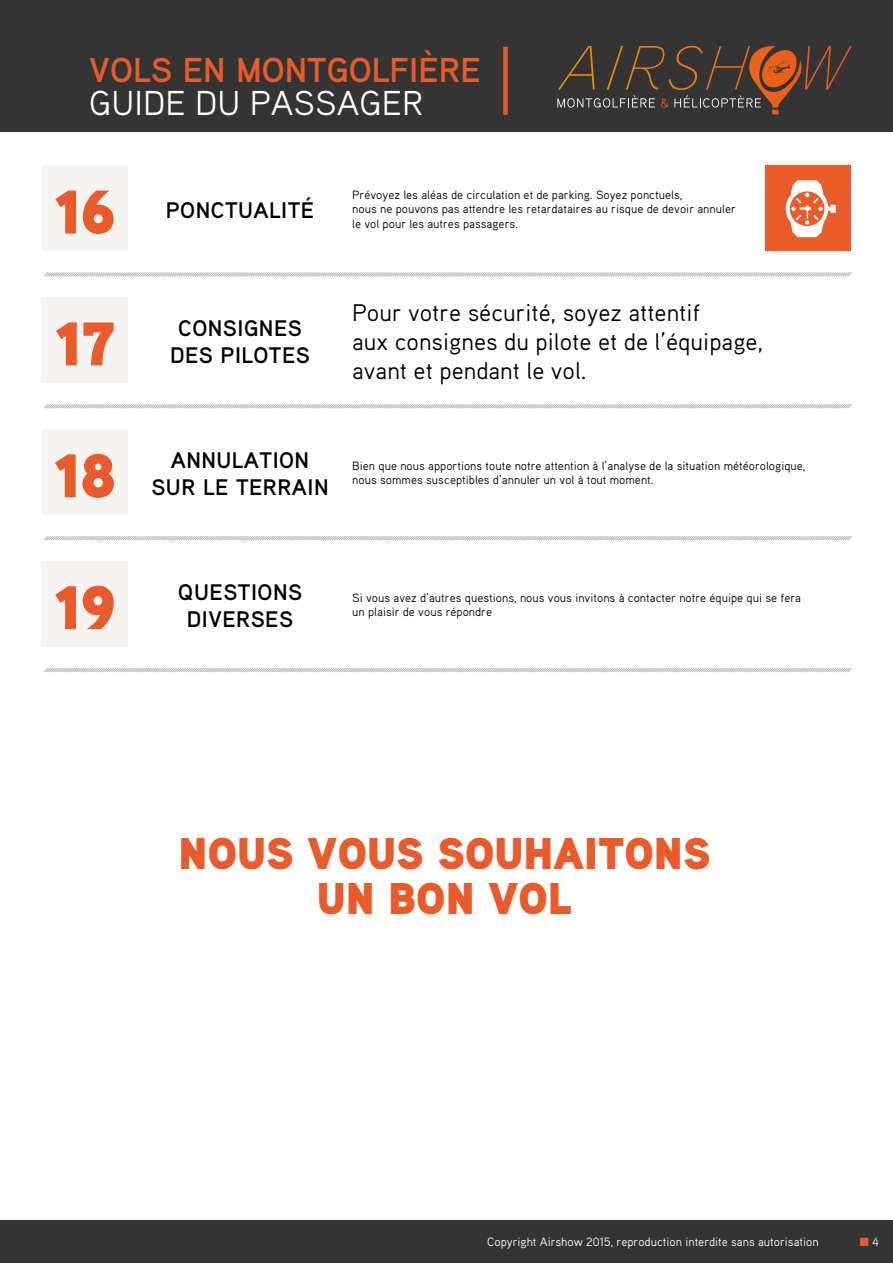
<style>
.page{position:relative;width:893px;height:1263px;background:#fff}
.page>*{position:absolute;margin:0;border:0;box-sizing:border-box;transform-origin:0 0}
.t1{font:900 61.5px/131.9px "Aaux Pro";color:#e95b2b;text-align:justify}
.t2{font:900 44.4px/45px "Aaux Pro";color:#e95b2b;text-align:center}
.t3{font:700 34.5px "Aaux Pro";color:#e95b2b}
.t4{font:34.5px "Aaux Pro";color:#fff}
.t5{font:24px/28.8px "Aaux Pro";color:#000}
.t6{font:700 22.5px/27px "Aaux Pro";letter-spacing:.02em;color:#000;text-align:center}
.t7{font:12px/14.4px "Aaux Pro";color:#000}
.t8{font:12px "Aaux Pro";color:#fff}
.s1{color:#e95b2b}
</style>
<div class="page">
<div style="left:0;top:0;width:893px;height:132px;background:#353434"></div>
<div style="left:0;top:1220px;width:893px;height:43px;background:#353434"></div>
<div style="left:503px;top:47px;width:5px;height:68px;background:#e95b2b"></div>
<svg style="left:557px;top:46px;width:295px;height:68px"></svg>
<svg style="left:44px;top:272px;width:808px;height:5px"></svg>
<svg style="left:44px;top:404px;width:808px;height:5px"></svg>
<svg style="left:44px;top:536px;width:808px;height:5px"></svg>
<svg style="left:44px;top:668px;width:808px;height:5px"></svg>
<div style="left:43px;top:166px;width:85px;height:85px;background:#f5f4f3"></div>
<div style="left:43px;top:298px;width:85px;height:85px;background:#f5f4f3"></div>
<div style="left:43px;top:430px;width:85px;height:85px;background:#f5f4f3"></div>
<div style="left:43px;top:561px;width:85px;height:86px;background:#f5f4f3"></div>
<div style="left:765px;top:166px;width:85px;height:85px;background:#e95c2a"></div>
<svg style="left:786px;top:180px;width:50px;height:57px"></svg>
<h3 class="t3" style="left:89px;top:48px;width:393px">VOLS EN MONTGOLFIÈRE</h3>
<h3 class="t4" style="left:89px;top:81px;width:335px">Guide du passager</h3>
<h1 class="t1" style="left:54px;top:144px;width:64px">16<br>17<br>18<br>19</h1>
<h3 class="t6" style="left:166px;top:196px;width:150px">PONCTUALITÉ</h3>
<h3 class="t6" style="left:170px;top:314px;width:141px">CONSIGNES<br>DES PILOTES</h3>
<h3 class="t6" style="left:151px;top:446px;width:175px;text-align:left;text-indent:65px">ULATION<br>SUR LE TERRAIN</h3>
<h3 class="t6" style="left:171px;top:446px;width:16px">ANN</h3>
<h3 class="t6" style="left:178px;top:578px;width:126px">QUESTIONS<br>DIVERSES</h3>
<p class="t7" style="left:352px;top:187px;width:385px">Prévoyez les aléas de circulation et de parking. Soyez ponctuels,<br>nous ne pouvons pas attendre les retardataires au risque de devoir annuler le vol pour les autres passagers.</p>
<h3 class="t5" style="left:352px;top:297px;width:412px">Pour votre sécurité, soyez attentif<br>aux consignes du pilote et de l’équipage, avant et pendant le vol.</h3>
<p class="t7" style="left:352px;top:458px;width:455px">Bien que nous apportions toute notre attention à l’analyse de la situation météorologique, nous sommes susceptibles d’annuler un vol à tout moment.</p>
<p class="t7" style="left:352px;top:590px;width:450px">Si vous avez d’autres questions, nous vous invitons à contacter notre équipe qui se fera un plaisir de vous répondre</p>
<h2 class="t2" style="left:179px;top:829px;width:534px">NOUS VOUS SOUHAITONS<br>UN BON VOL</h2>
<p class="t8" style="left:487px;top:1235px;width:333px">Copyright Airshow 2015, reproduction interdite sans autorisation</p>
<p class="t8" style="left:860px;top:1235px;width:20px"><span class="s1">■</span> 4</p>
</div>
